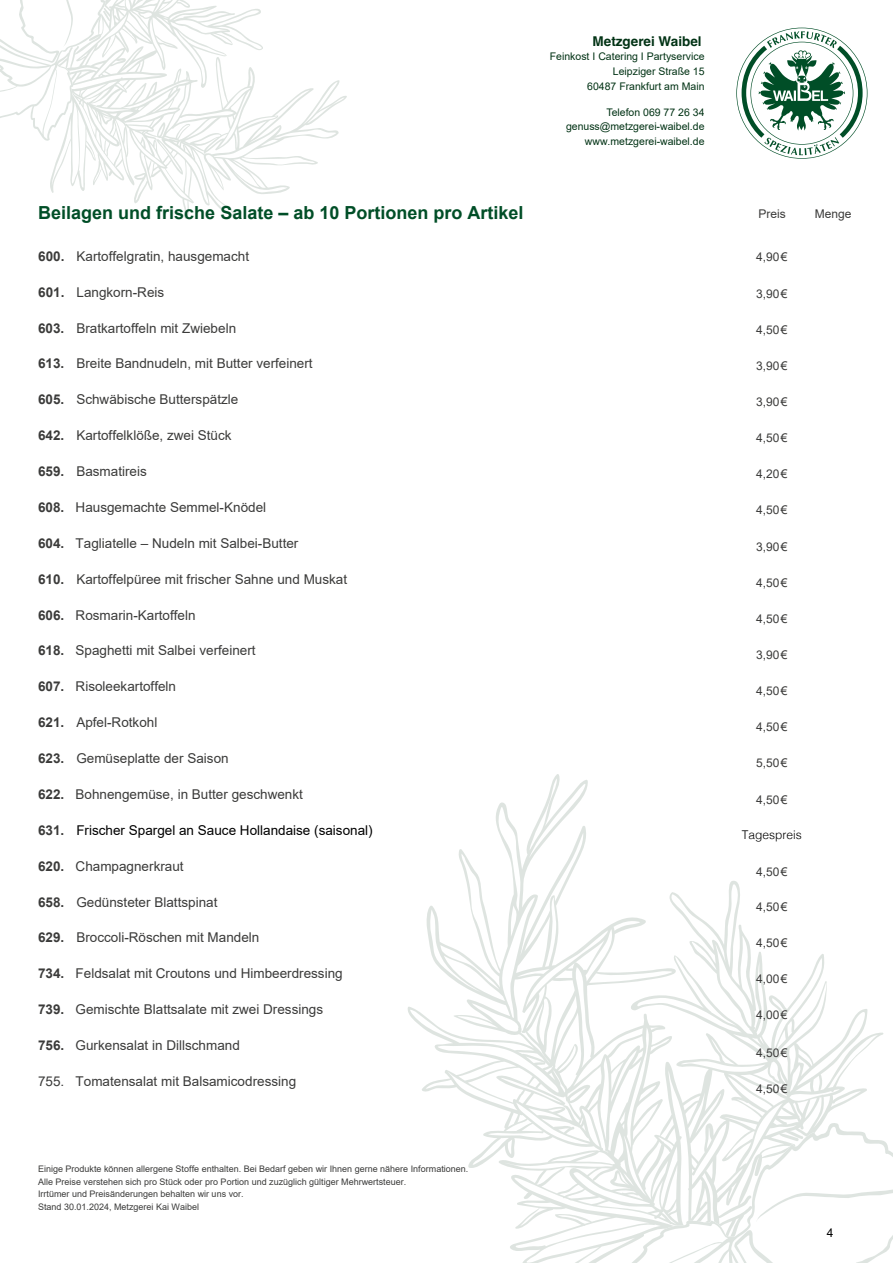
<style>
.page{position:relative;width:893px;height:1263px;background:#fff}
.page>*{position:absolute;margin:0;border:0;box-sizing:border-box;transform-origin:0 0}
.t1{font:700 18px "Arial";color:#004e27}
.t2{font:13.5px "Arial";color:#3b3b3a}
.t3{font:13.5px "Arial";color:#000}
.t4{font:700 13.5px "Helvetica";color:#003214}
.t5{font:12px "Arial";color:#3b3b3a}
.t6{font:300 12px "Helvetica";color:#000}
.t7{font:12px "Arial";color:#000}
.t8{font:10.5px/14.9px "Arial";color:#003214;text-align:right}
.t9{font:9px/12.6px "Arial";color:#3b3b3a}
.s1{font-weight:700}
.s2{font-weight:700;color:#3b3b3a}
</style>
<div class="page">
<svg style="left:408px;top:774px;width:476px;height:489px"></svg>
<svg style="left:607px;top:1123px;width:286px;height:140px"></svg>
<svg style="left:50px;top:0;width:297px;height:219px"></svg>
<svg style="left:0;top:0;width:109px;height:141px"></svg>
<svg style="left:736px;top:28px;width:131px;height:131px"></svg>
<p class="t4" style="left:593px;top:33px;width:111px">Metzgerei Waibel</p>
<p class="t8" style="left:550px;top:49px;width:156px">Feinkost I Catering I Partyservice<br>Leipziger Straße 15<br>60487 Frankfurt am Main</p>
<p class="t8" style="left:566px;top:104px;width:140px">Telefon 069 77 26 34 genuss@metzgerei-waibel.de www.metzgerei-waibel.de</p>
<h1 class="t1" style="left:38px;top:200px;width:487px">Beilagen und frische Salate – ab 10 Portionen pro Artikel</h1>
<p class="t5" style="left:758px;top:205px;width:29px">Preis</p>
<p class="t5" style="left:815px;top:205px;width:38px">Menge</p>
<p class="t2" style="left:38px;top:247px;width:212px"><span class="s1">600.</span> Kartoffelgratin, hausgemacht</p>
<p class="t5" style="left:756px;top:249px;width:33px">4,90 €</p>
<p class="t2" style="left:38px;top:283px;width:128px"><span class="s1">601.</span> Langkorn-Reis</p>
<p class="t5" style="left:756px;top:285px;width:33px">3,90 €</p>
<p class="t5" style="left:756px;top:321px;width:33px">4,50 €</p>
<p class="t5" style="left:756px;top:357px;width:33px">3,90 €</p>
<p class="t5" style="left:756px;top:393px;width:33px">3,90 €</p>
<p class="t5" style="left:756px;top:430px;width:33px">4,50 €</p>
<p class="t5" style="left:756px;top:466px;width:33px">4,20 €</p>
<p class="t5" style="left:756px;top:502px;width:33px">4,50 €</p>
<p class="t5" style="left:756px;top:538px;width:33px">3,90 €</p>
<p class="t5" style="left:756px;top:574px;width:33px">4,50 €</p>
<p class="t5" style="left:756px;top:610px;width:33px">4,50 €</p>
<p class="t5" style="left:756px;top:646px;width:33px">3,90€</p>
<p class="t5" style="left:756px;top:683px;width:33px">4,50 €</p>
<p class="t5" style="left:756px;top:719px;width:33px">4,50 €</p>
<p class="t5" style="left:756px;top:755px;width:33px">5,50 €</p>
<p class="t5" style="left:756px;top:791px;width:33px">4,50 €</p>
<p class="t2" style="left:38px;top:318px;width:200px"><span class="s1">603.</span> Bratkartoffeln mit Zwiebeln</p>
<p class="t2" style="left:38px;top:354px;width:276px"><span class="s1">613.</span> Breite Bandnudeln, mit Butter verfeinert</p>
<p class="t2" style="left:38px;top:390px;width:202px"><span class="s1">605.</span> Schwäbische Butterspätzle</p>
<p class="t2" style="left:38px;top:426px;width:195px"><span class="s1">642.</span> Kartoffelklöße, zwei Stück</p>
<p class="t2" style="left:38px;top:462px;width:110px"><span class="s1">659.</span> Basmatireis</p>
<p class="t2" style="left:38px;top:498px;width:230px"><span class="s1">608.</span> Hausgemachte Semmel-Knödel</p>
<p class="t2" style="left:38px;top:534px;width:262px"><span class="s1">604.</span> Tagliatelle – Nudeln mit Salbei-Butter</p>
<p class="t2" style="left:38px;top:570px;width:311px"><span class="s1">610.</span> Kartoffelpüree mit frischer Sahne und Muskat</p>
<p class="t2" style="left:38px;top:605px;width:159px"><span class="s1">606.</span> Rosmarin-Kartoffeln</p>
<p class="t2" style="left:38px;top:641px;width:219px"><span class="s1">618.</span> Spaghetti mit Salbei verfeinert</p>
<p class="t2" style="left:38px;top:677px;width:140px"><span class="s1">607.</span> Risoleekartoffeln</p>
<p class="t2" style="left:38px;top:713px;width:121px"><span class="s1">621.</span> Apfel-Rotkohl</p>
<p class="t2" style="left:38px;top:749px;width:192px"><span class="s1">623.</span> Gemüseplatte der Saison</p>
<p class="t2" style="left:38px;top:785px;width:266px"><span class="s1">622.</span> Bohnengemüse, in Butter geschwenkt</p>
<p class="t3" style="left:38px;top:821px;width:336px"><span class="s2">631.</span> Frischer Spargel an Sauce Hollandaise (saisonal)</p>
<p class="t2" style="left:38px;top:856px;width:147px"><span class="s1">620.</span> Champagnerkraut</p>
<p class="t2" style="left:38px;top:892px;width:181px"><span class="s1">658.</span> Gedünsteter Blattspinat</p>
<p class="t2" style="left:38px;top:928px;width:223px"><span class="s1">629.</span> Broccoli-Röschen mit Mandeln</p>
<p class="t2" style="left:38px;top:964px;width:306px"><span class="s1">734.</span> Feldsalat mit Croutons und Himbeerdressing</p>
<p class="t2" style="left:38px;top:1000px;width:287px"><span class="s1">739.</span> Gemischte Blattsalate mit zwei Dressings</p>
<p class="t2" style="left:38px;top:1036px;width:203px"><span class="s1">756.</span> Gurkensalat in Dillschmand</p>
<p class="t2" style="left:38px;top:1072px;width:260px">755. Tomatensalat mit Balsamicodressing</p>
<p class="t6" style="left:742px;top:825px;width:62px">Tagespreis</p>
<p class="t5" style="left:756px;top:863px;width:33px">4,50 €</p>
<p class="t5" style="left:756px;top:898px;width:33px">4,50 €</p>
<p class="t5" style="left:756px;top:934px;width:33px">4,50 €</p>
<p class="t5" style="left:756px;top:970px;width:33px">4,00€</p>
<p class="t5" style="left:756px;top:1006px;width:33px">4,00 €</p>
<p class="t5" style="left:756px;top:1044px;width:33px">4,50 €</p>
<p class="t5" style="left:756px;top:1080px;width:33px">4,50 €</p>
<p class="t9" style="left:38px;top:1162px;width:432px">Einige Produkte können allergene Stoffe enthalten. Bei Bedarf geben wir Ihnen gerne nähere Informationen.<br>Alle Preise verstehen sich pro Stück oder pro Portion und zuzüglich gültiger Mehrwertsteuer.<br>Irrtümer und Preisänderungen behalten wir uns vor.<br>Stand 30.01.2024, Metzgerei Kai Waibel</p>
<p class="t7" style="left:827px;top:1225px;width:8px">4</p>
</div>
